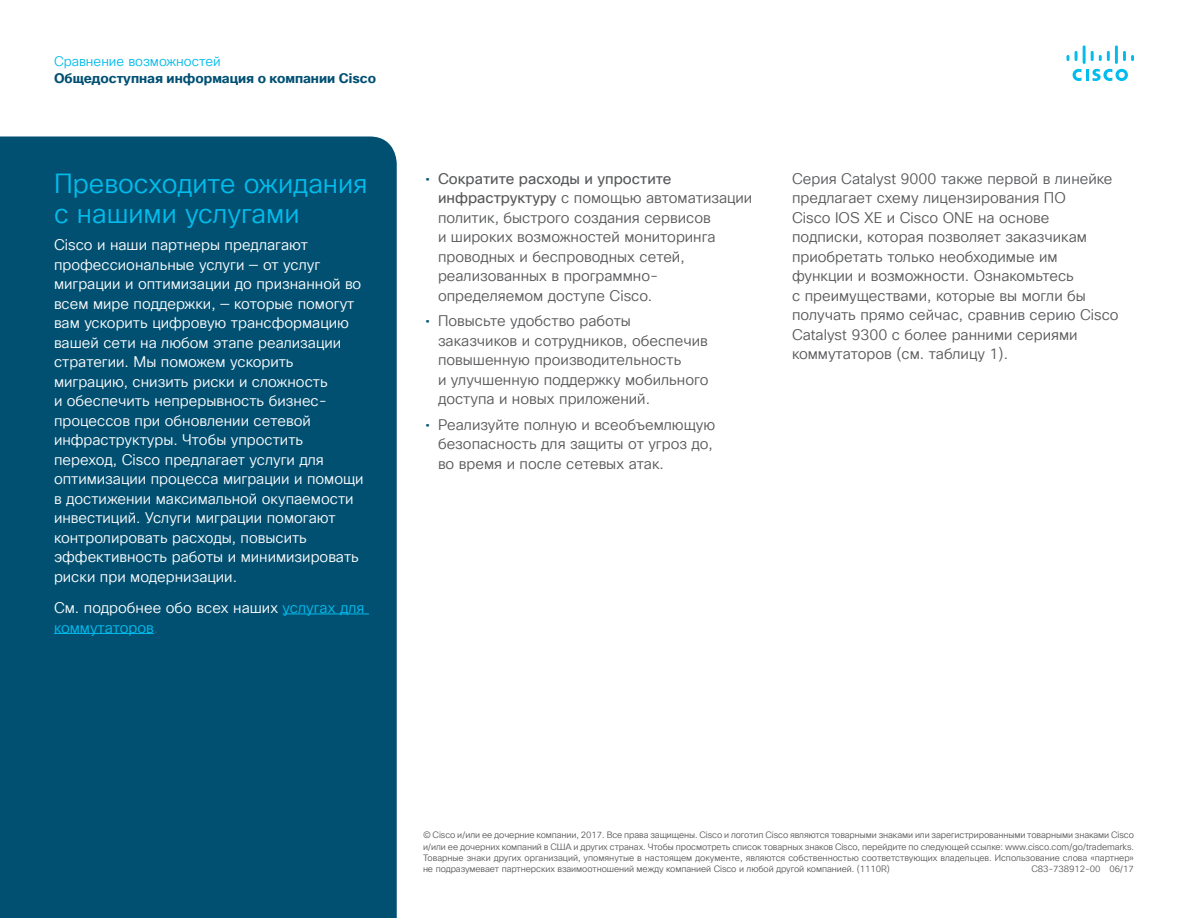
<style>
.page{position:relative;width:1188px;height:918px;background:#fff}
.page>*{position:absolute;margin:0;border:0;box-sizing:border-box;transform-origin:0 0}
.Subhead2_Blue{font:27px/30px "Cisco Sans TT Light";color:#01bcec}
.Body{font:15px/19.5px "Cisco Sans TT Light";color:#57585a}
.Body_White{font:15px/19.5px "Cisco Sans TT Light";color:#fff}
.t1{font:700 13.5px "Cisco Sans TT";color:#005073}
.t2{font:13.5px "Cisco Sans TT Light";color:#01bcec}
.Footer_white{font:9px/11.2px "Cisco Sans TT Light";letter-spacing:-.01em;color:#57585a;text-align:justify}
.s1{color:#01bcec}
.s2{color:#57585a}
.s3{font-family:"Cisco Sans TT";color:#005073}
.s4{font-family:"Cisco Sans TT"}
</style>
<div class="page">
<svg style="left:1073px;top:69px;width:55px;height:12px"></svg>
<svg style="left:1067px;top:55px;width:2px;height:6px"></svg>
<svg style="left:1075px;top:51px;width:3px;height:10px"></svg>
<hr style="left:1083px;top:45px;width:3px;height:19px;background:#01bcec">
<svg style="left:1091px;top:51px;width:19px;height:10px"></svg>
<hr style="left:1115px;top:45px;width:3px;height:19px;background:#01bcec">
<svg style="left:1123px;top:51px;width:11px;height:10px"></svg>
<div style="left:0;top:136px;width:397px;height:782px;background:#015072"></div>
<hr style="left:283px;top:614px;width:86px;height:1px;background:#01bcec">
<hr style="left:54px;top:633px;width:100px;height:1px;background:#01bcec">
<p class="t2" style="left:54px;top:53px;width:168px">Сравнение возможностей</p>
<p class="t1" style="left:54px;top:69px;width:324px">Общедоступная информация о компании Cisco</p>
<p class="Subhead2_Blue" style="left:54px;top:170px;width:315px">Превосходите ожидания с нашими услугами</p>
<p class="Body_White" style="left:54px;top:236px;width:311px">Cisco и наши партнеры предлагают профессиональные услуги — от услуг миграции и оптимизации до признанной во всем мире поддержки, — которые помогут вам ускорить цифровую трансформацию вашей сети на любом этапе реализации стратегии. Мы поможем ускорить миграцию, снизить риски и сложность<br>и обеспечить непрерывность бизнес&shy;процессов при обновлении сетевой инфраструктуры. Чтобы упростить переход, Cisco предлагает услуги для оптимизации процесса миграции и помощи в достижении максимальной окупаемости инвестиций. Услуги миграции помогают контролировать расходы, повысить эффективность работы и минимизировать риски при модернизации.</p>
<p class="Body_White" style="left:54px;top:599px;width:312px">См. подробнее обо всех наших <span class="s1">услугах для коммутаторов</span><span class="s2">.</span></p>
<p class="Body" style="left:438px;top:169px;width:316px;text-indent:-13px"><span class="s3">•</span> <span class="s4">Сократите расходы и упростите инфраструктуру</span> с помощью автоматизации политик, быстрого создания сервисов<br>и широких возможностей мониторинга проводных и беспроводных сетей, реализованных в программно&shy;определяемом доступе Cisco.</p>
<p class="Body" style="left:438px;top:312px;width:272px;text-indent:-13px"><span class="s3">•</span> Повысьте удобство работы заказчиков и сотрудников, обеспечив повышенную производительность<br>и улучшенную поддержку мобильного доступа и новых приложений.</p>
<p class="Body" style="left:438px;top:415px;width:279px;text-indent:-13px"><span class="s3">•</span> Реализуйте полную и всеобъемлющую безопасность для защиты от угроз до, во время и после сетевых атак.</p>
<p class="Body" style="left:792px;top:169px;width:328px">Серия Catalyst 9000 также первой в линейке предлагает схему лицензирования ПО<br>Cisco IOS XE и Cisco ONE на основе подписки, которая позволяет заказчикам приобретать только необходимые им функции и возможности. Ознакомьтесь<br>с преимуществами, которые вы могли бы получать прямо сейчас, сравнив серию Cisco Catalyst 9300 с более ранними сериями коммутаторов (см. таблицу 1).</p>
<p class="Footer_white" style="left:423px;top:830px;width:713px">© Cisco и/или ее дочерние компании, 2017. Все права защищены. Cisco и логотип Cisco являются товарными знаками или зарегистрированными товарными знаками Cisco и/или ее дочерних компаний в США и других странах. Чтобы просмотреть список товарных знаков Cisco, перейдите по следующей ссылке: www.cisco.com/go/trademarks.<br>Товарные знаки других организаций, упомянутые в настоящем документе, являются собственностью соответствующих владельцев. Использование слова «партнер» не подразумевает партнерских взаимоотношений между компанией Cisco и любой другой компанией. (1110R)</p>
<p class="Footer_white" style="left:1031px;top:864px;width:104px">C83-738912-00 06/17</p>
</div>
